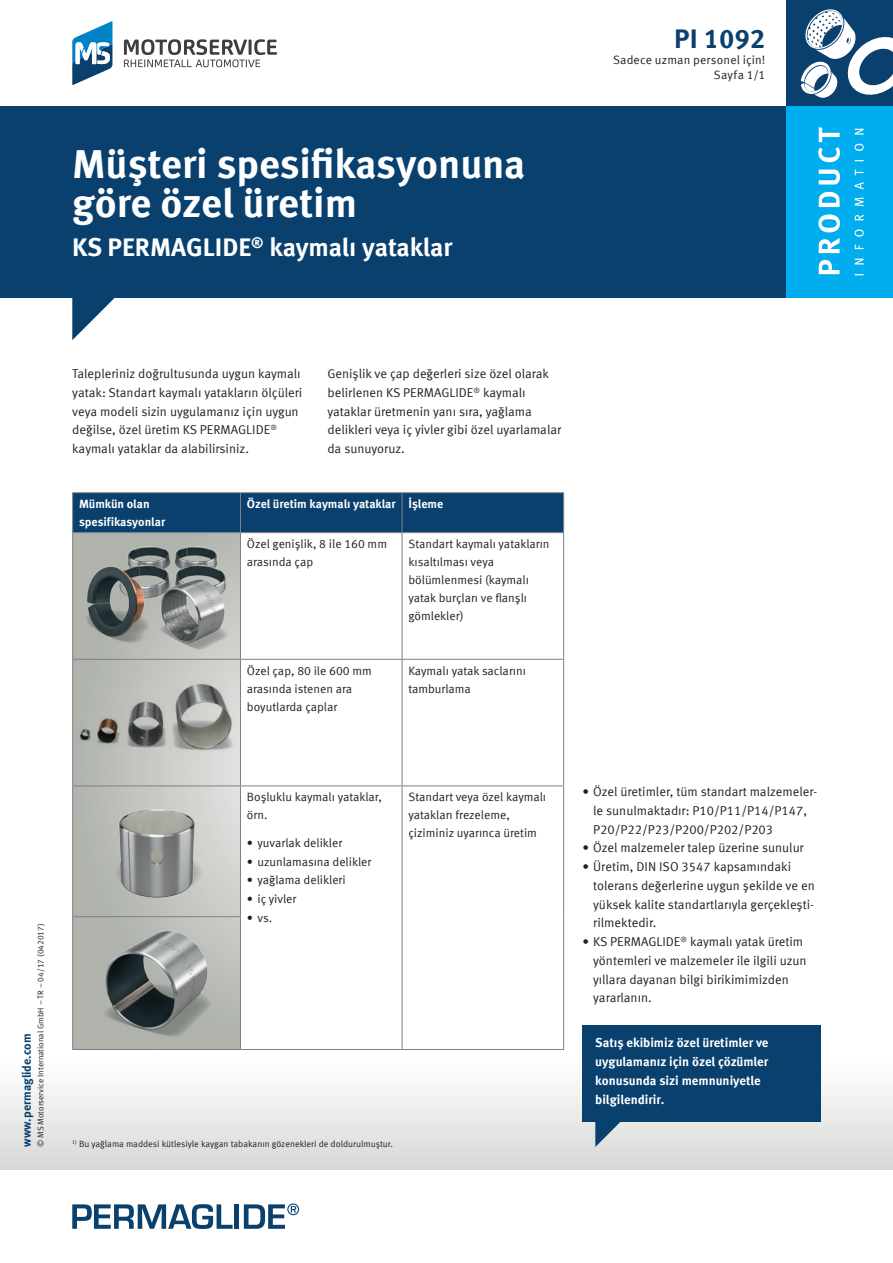
<style>
.page{position:relative;width:893px;height:1263px;background:#fff}
.page>*{position:absolute;margin:0;border:0;box-sizing:border-box;transform-origin:0 0}
.t1{font:700 40.5px/39px "Meta Offc Pro";letter-spacing:-.005em;color:#fff}
.t2{font:700 27px "Meta Offc Pro";color:#09406e}
.t3{font:700 25.5px "Meta Offc Pro";color:#fff}
.t4{font:12.75px/18.8px "Meta Offc Pro Norm";color:#231f20}
.t5{font:700 12.75px/18.8px "Meta Offc Pro";color:#fff}
.t6{font:12px/18px "Meta Offc Pro Norm";color:#231f20}
.t7{font:700 12px/18px "Meta Offc Pro";letter-spacing:-.005em;color:#fff}
.t8{font:700 12px "Meta Offc Pro";color:#09406e}
.t9{font:9px "Meta Offc Pro Norm";color:#231f20}
.t10{font:8.25px "Meta Offc Pro Norm";color:#231f20}
</style>
<div class="page">
<div style="left:0;top:1054px;width:893px;height:115px;background:linear-gradient(to bottom,#fff,#d8d9d6)"></div>
<div style="left:0;top:106px;width:893px;height:192px;background:#09406e"></div>
<svg style="left:72px;top:298px;width:43px;height:42px"></svg>
<div style="left:787px;top:0;width:106px;height:106px;background:#09406e"></div>
<svg style="left:801px;top:9px;width:92px;height:89px"></svg>
<svg style="left:72px;top:1204px;width:161px;height:25px"></svg>
<div style="left:234px;top:1204px;width:5px;height:25px;background:#09406e"></div>
<svg style="left:244px;top:1203px;width:55px;height:26px"></svg>
<div style="left:787px;top:106px;width:106px;height:192px;background:#00aeef"></div>
<svg style="left:855px;top:129px;width:9px;height:146px"></svg>
<svg style="left:818px;top:127px;width:22px;height:147px"></svg>
<svg style="left:124px;top:39px;width:153px;height:28px"></svg>
<svg style="left:72px;top:21px;width:40px;height:64px"></svg>
<div style="left:73px;top:493px;width:490px;height:39px;background:#09406e"></div>
<svg style="left:73px;top:533px;width:167px;height:252px;background:#c1c3be"></svg>
<svg style="left:241px;top:533px;width:322px;height:516px"></svg>
<hr style="left:72px;top:492px;width:168px;height:1px;background:#808083">
<hr style="left:72px;top:493px;width:1px;height:39px;background:#808083">
<hr style="left:240px;top:492px;width:162px;height:1px;background:#808083">
<hr style="left:240px;top:493px;width:1px;height:39px;background:#808083">
<hr style="left:402px;top:492px;width:162px;height:1px;background:#808083">
<hr style="left:402px;top:493px;width:1px;height:39px;background:#808083">
<hr style="left:563px;top:493px;width:1px;height:39px;background:#808083">
<hr style="left:72px;top:532px;width:168px;height:1px;background:#808083">
<hr style="left:72px;top:533px;width:1px;height:126px;background:#808083">
<hr style="left:240px;top:532px;width:162px;height:1px;background:#808083">
<hr style="left:240px;top:533px;width:1px;height:126px;background:#808083">
<hr style="left:402px;top:532px;width:162px;height:1px;background:#808083">
<hr style="left:402px;top:533px;width:1px;height:126px;background:#808083">
<hr style="left:563px;top:533px;width:1px;height:126px;background:#808083">
<hr style="left:72px;top:660px;width:1px;height:125px;background:#808083">
<hr style="left:240px;top:659px;width:162px;height:1px;background:#808083">
<hr style="left:240px;top:660px;width:1px;height:125px;background:#808083">
<hr style="left:402px;top:659px;width:162px;height:1px;background:#808083">
<hr style="left:402px;top:660px;width:1px;height:125px;background:#808083">
<hr style="left:563px;top:660px;width:1px;height:125px;background:#808083">
<hr style="left:72px;top:785px;width:168px;height:1px;background:#808083">
<hr style="left:240px;top:785px;width:162px;height:1px;background:#808083">
<hr style="left:402px;top:785px;width:162px;height:1px;background:#808083">
<hr style="left:402px;top:786px;width:1px;height:131px;background:#808083">
<hr style="left:563px;top:786px;width:1px;height:131px;background:#808083">
<hr style="left:402px;top:917px;width:1px;height:132px;background:#808083">
<hr style="left:563px;top:917px;width:1px;height:132px;background:#808083">
<hr style="left:240px;top:1049px;width:162px;height:1px;background:#808083">
<hr style="left:402px;top:1049px;width:162px;height:1px;background:#808083">
<div style="left:583px;top:1025px;width:238px;height:96px;background:#09406e"></div>
<svg style="left:595px;top:1121px;width:26px;height:26px"></svg>
<img style="left:72px;top:676px;width:172px;height:87px">
<img style="left:72px;top:786px;width:172px;height:127px">
<img style="left:62px;top:913px;width:190px;height:142px">
<img style="left:112px;top:521px;width:121px;height:46px">
<img style="left:72px;top:554px;width:121px;height:106px">
<img style="left:120px;top:567px;width:142px;height:106px">
<h1 class="t1" style="left:72px;top:142px;width:455px">Müşteri spesifikasyonuna göre özel üretim</h1>
<h3 class="t3" style="left:72px;top:228px;width:382px">KS PERMAGLIDE<sup>®</sup> kaymalı yataklar</h3>
<h2 class="t2" style="left:674px;top:18px;width:93px">PI 1092</h2>
<p class="t6" style="left:613px;top:50px;width:154px">Sadece uzman personel için!</p>
<p class="t6" style="left:714px;top:65px;width:53px">Sayfa 1/1</p>
<p class="t4" style="left:72px;top:363px;width:232px">Talepleriniz doğrultusunda uygun kaymalı yatak: Standart kaymalı yatakların ölçüleri veya modeli sizin uygulamanız için uygun değilse, özel üretim KS PERMAGLIDE<sup>® </sup>kaymalı yataklar da alabilirsiniz.</p>
<p class="t4" style="left:327px;top:363px;width:235px">Genişlik ve çap değerleri size özel olarak belirlenen KS PERMAGLIDE<sup>®</sup> kaymalı yataklar üretmenin yanı sıra, yağlama delikleri veya iç yivler gibi özel uyarlamalar da sunuyoruz.</p>
<p class="t7" style="left:79px;top:494px;width:88px">Mümkün olan spesifikasyonlar</p>
<p class="t7" style="left:247px;top:494px;width:198px">Özel üretim kaymalı yataklar İşleme</p>
<p class="t6" style="left:247px;top:534px;width:142px">Özel genişlik, 8 ile 160 mm arasında çap</p>
<p class="t6" style="left:408px;top:534px;width:143px">Standart kaymalı yatakların kısaltılması veya bölümlenmesi (kaymalı yatak burçları ve flanşlı gömlekler)</p>
<p class="t6" style="left:247px;top:661px;width:127px">Özel çap, 80 ile 600 mm arasında istenen ara boyutlarda çaplar</p>
<p class="t6" style="left:408px;top:661px;width:119px">Kaymalı yatak saclarını tamburlama</p>
<p class="t10" style="left:34px;top:1147px;width:225px;rotate:-90deg">© MS Motorservice International GmbH – TR – 04/17 (042017)</p>
<p class="t8" style="left:17px;top:1147px;width:115px;rotate:-90deg">www.permaglide.com</p>
<p class="t6" style="left:247px;top:787px;width:137px">Boşluklu kaymalı yataklar, örn.</p>
<p class="t6" style="left:247px;top:833px;width:97px">• yuvarlak delikler</p>
<p class="t6" style="left:247px;top:852px;width:126px">• uzunlamasına delikler</p>
<p class="t6" style="left:247px;top:870px;width:100px">• yağlama delikleri</p>
<p class="t6" style="left:247px;top:889px;width:51px">• iç yivler</p>
<p class="t6" style="left:247px;top:908px;width:27px">• vs.</p>
<p class="t6" style="left:408px;top:787px;width:139px">Standart veya özel kaymalı yatakları frezeleme, çiziminiz uyarınca üretim</p>
<p class="t9" style="left:72px;top:1137px;width:322px"><sup>1)</sup> Bu yağlama maddesi kütlesiyle kaygan tabakanın gözenekleri de doldurulmuştur.</p>
<p class="t4" style="left:593px;top:781px;width:226px;text-indent:-11px">• Özel üretimler, tüm standart malzemeler&shy;le sunulmaktadır: P10/P11/P14/P147,<br>P20/P22/P23/P200/P202/P203</p>
<p class="t4" style="left:583px;top:838px;width:223px">• Özel malzemeler talep üzerine sunulur</p>
<p class="t4" style="left:593px;top:856px;width:223px;text-indent:-11px">• Üretim, DIN ISO 3547 kapsamındaki tolerans değerlerine uygun şekilde ve en yüksek kalite standartlarıyla gerçekleşti&shy;rilmektedir.</p>
<p class="t4" style="left:593px;top:931px;width:215px;text-indent:-11px">• KS PERMAGLIDE<sup>®</sup> kaymalı yatak üretim yöntemleri ve malzemeler ile ilgili uzun yıllara dayanan bilgi birikimimizden yararlanın.</p>
<p class="t5" style="left:595px;top:1033px;width:175px">Satış ekibimiz özel üretimler ve uygulamanız için özel çözümler konusunda sizi memnuniyetle bilgilendirir.</p>
</div>
